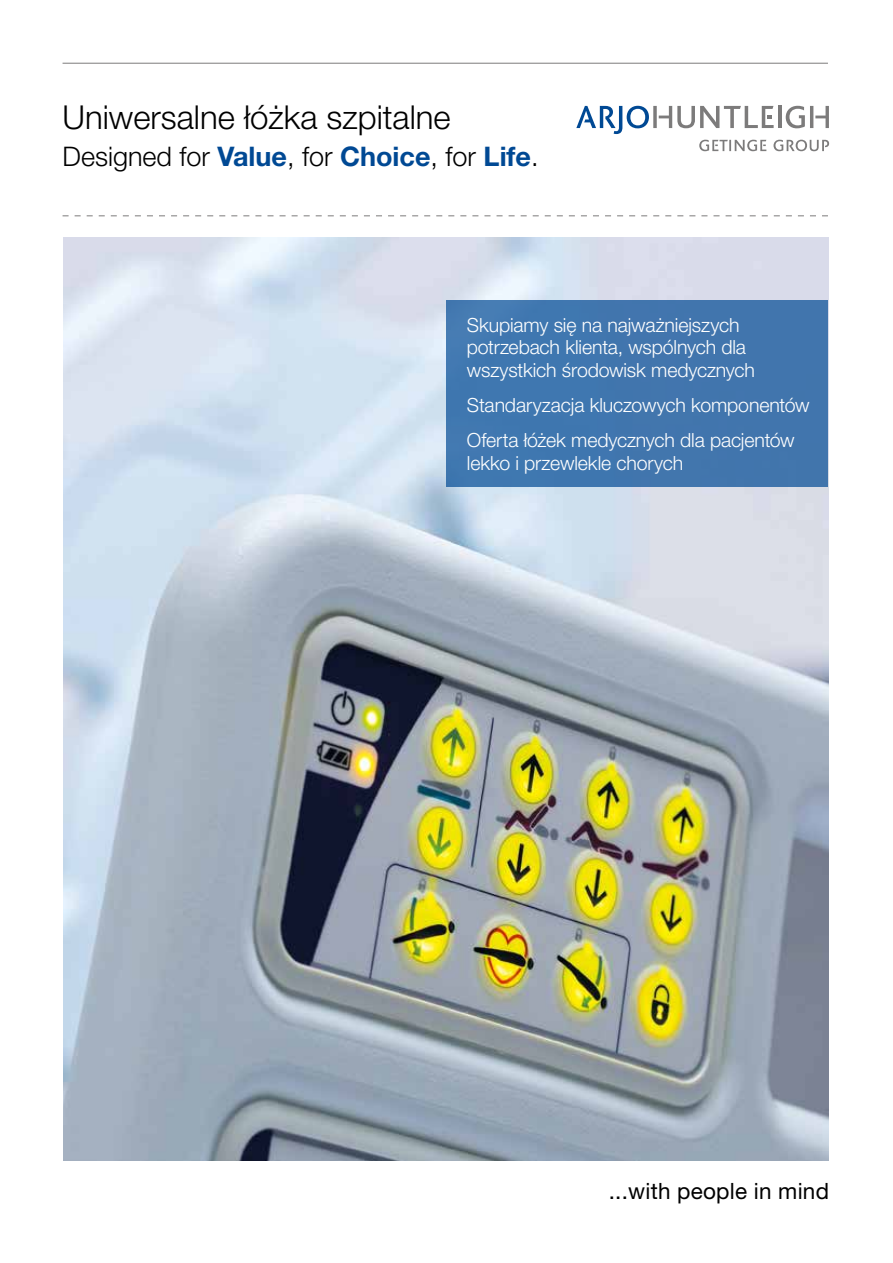
<style>
.page{position:relative;width:893px;height:1263px;background:#fff}
.page>*{position:absolute;margin:0;border:0;box-sizing:border-box;transform-origin:0 0}
.t1{font:300 33px "Helvetica Neue LT Pro";color:#000}
.t2{font:300 27px "Helvetica Neue LT Pro";color:#000}
.t3{font:22.5px "Helvetica Neue LT Pro";letter-spacing:.01em;color:#000}
.t4{font:300 19.5px/22.5px "Helvetica Neue LT Pro";letter-spacing:-.005em;color:#fff}
.s1{font-weight:700;color:#004994}
</style>
<div class="page">
<svg style="left:786px;top:106px;width:43px;height:22px"></svg>
<hr style="left:779px;top:106px;width:3px;height:22px;background:#7c7b7b">
<svg style="left:576px;top:106px;width:198px;height:28px"></svg>
<svg style="left:699px;top:140px;width:130px;height:11px"></svg>
<hr style="left:63px;top:63px;width:765px;height:1px;background:#7c7b7b">
<svg style="left:63px;top:215px;width:765px;height:1px"></svg>
<img style="left:64px;top:237px;width:765px;height:924px">
<div style="left:446px;top:301px;width:382px;height:186px;background:#4176ae"></div>
<h1 class="t1" style="left:63px;top:97px;width:390px">Uniwersalne łóżka szpitalne</h1>
<h2 class="t2" style="left:63px;top:140px;width:478px">Designed for <span class="s1">Value</span>, for <span class="s1">Choice</span>, for <span class="s1">Life</span>.</h2>
<p class="t4" style="left:467px;top:313px;width:290px">Skupiamy się na najważniejszych potrzebach klienta, wspólnych dla wszystkich środowisk medycznych</p>
<p class="t4" style="left:467px;top:387px;width:344px;line-height:35.2px">Standaryzacja kluczowych komponentów<br>Oferta łóżek medycznych dla pacjentów</p>
<p class="t4" style="left:467px;top:451px;width:218px">lekko i przewlekle chorych</p>
<p class="t3" style="left:609px;top:1178px;width:222px">...with people in mind</p>
</div>
